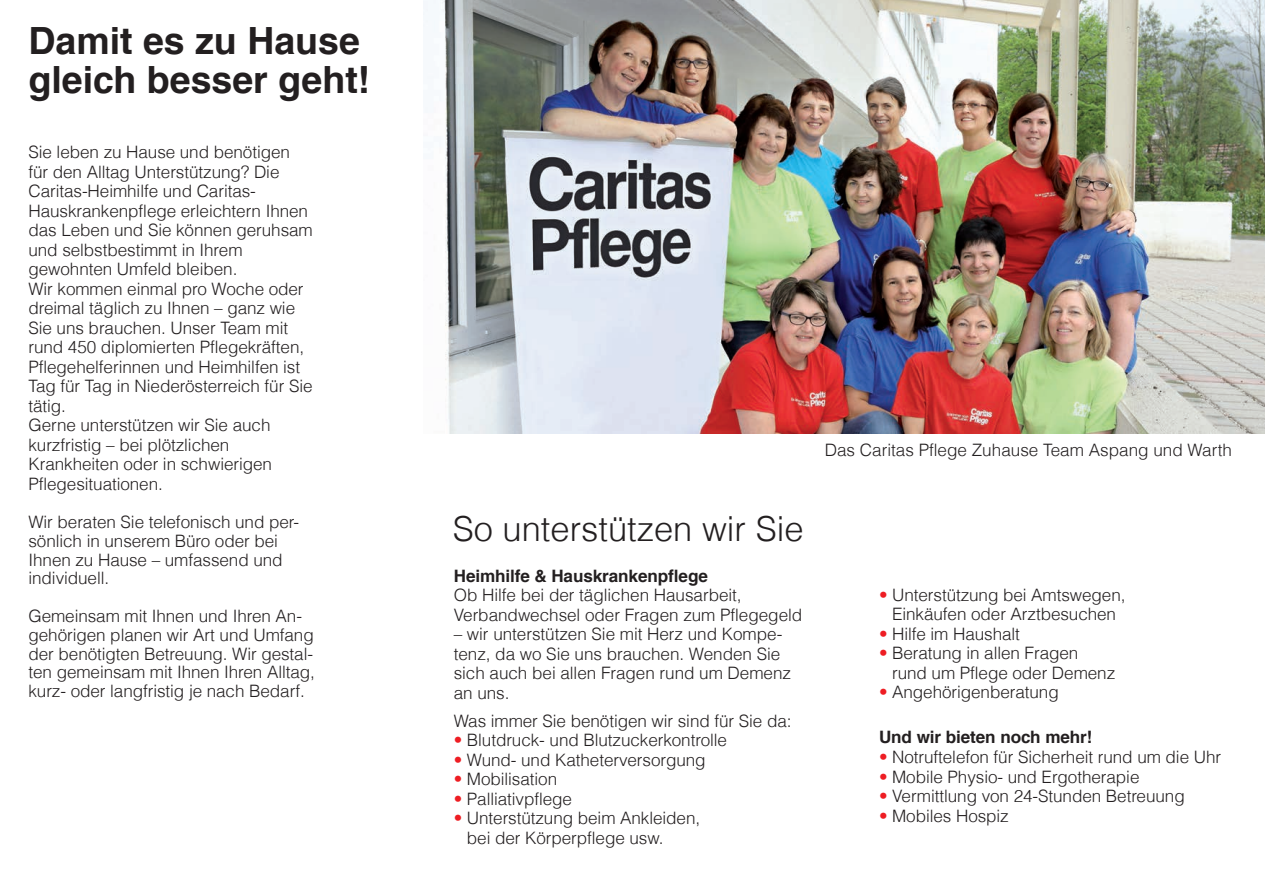
<style>
.page{position:relative;width:1265px;height:891px;background:#fff}
.page>*{position:absolute;margin:0;border:0;box-sizing:border-box;transform-origin:0 0}
.t1{font:700 37.5px/39px "Helvetica LT Com";color:#231f20}
.t2{font:300 34.5px "Helvetica LT Com";color:#231f20}
.t3{font:300 17.1px/19.5px "Helvetica LT Com";letter-spacing:-.005em;color:#231f20}
.t4{font:700 17.1px "Helvetica LT Com";letter-spacing:-.005em;color:#231f20}
.s1{color:#ee1d23}
</style>
<div class="page">
<img style="left:424px;top:0;width:841px;height:433px">
<h1 class="t1" style="left:28px;top:21px;width:343px">Damit es zu Hause gleich besser geht!</h1>
<p class="t3" style="left:28px;top:142px;width:286px">Sie leben zu Hause und benötigen für den Alltag Unterstützung? Die<br>Caritas-Heimhilfe und Caritas-<br>Hauskrankenpflege erleichtern Ihnen das Leben und Sie können geruhsam und selbstbestimmt in Ihrem gewohnten Umfeld bleiben.<br>Wir kommen einmal pro Woche oder dreimal täglich zu Ihnen – ganz wie<br>Sie uns brauchen. Unser Team mit rund 450 diplomierten Pflegekräften,<br>Pflegehelferinnen und Heimhilfen ist<br>Tag für Tag in Niederösterreich für Sie tätig.<br>Gerne unterstützen wir Sie auch kurzfristig – bei plötzlichen<br>Krankheiten oder in schwierigen<br>Pflegesituationen.</p>
<p class="t3" style="left:28px;top:512px;width:272px;line-height:18.8px">Wir beraten Sie telefonisch und per&shy;sönlich in unserem Büro oder bei<br>Ihnen zu Hause – umfassend und individuell.</p>
<p class="t3" style="left:28px;top:606px;width:288px;line-height:18.8px">Gemeinsam mit Ihnen und Ihren An&shy;gehörigen planen wir Art und Umfang der benötigten Betreuung. Wir gestal&shy;ten gemeinsam mit Ihnen Ihren Alltag, kurz- oder langfristig je nach Bedarf.</p>
<h2 class="t2" style="left:453px;top:507px;width:352px">So unterstützen wir Sie</h2>
<p class="t4" style="left:454px;top:565px;width:256px">Heimhilfe &amp; Hauskrankenpflege</p>
<p class="t3" style="left:454px;top:585px;width:350px">Ob Hilfe bei der täglichen Hausarbeit,<br>Verbandwechsel oder Fragen zum Pflegegeld</p>
<p class="t3" style="left:454px;top:624px;width:339px">– wir unterstützen Sie mit Herz und Kompe&shy;tenz, da wo Sie uns brauchen. Wenden Sie sich auch bei allen Fragen rund um Demenz an uns.</p>
<p class="t3" style="left:454px;top:710px;width:339px">Was immer Sie benötigen wir sind für Sie da:</p>
<p class="t3" style="left:454px;top:730px;width:275px"><span class="s1">•</span> Blutdruck- und Blutzuckerkontrolle</p>
<p class="t3" style="left:454px;top:749px;width:253px"><span class="s1">•</span> Wund- und Katheterversorgung</p>
<p class="t3" style="left:454px;top:769px;width:105px"><span class="s1">•</span> Mobilisation</p>
<p class="t3" style="left:454px;top:788px;width:120px"><span class="s1">•</span> Palliativpflege</p>
<p class="t3" style="left:467px;top:808px;width:235px;text-indent:-13px"><span class="s1">•</span> Unterstützung beim Ankleiden, bei der Körperpflege usw.</p>
<p class="t3" style="left:825px;top:440px;width:409px">Das Caritas Pflege Zuhause Team Aspang und Warth</p>
<p class="t3" style="left:879px;top:584px;width:248px;text-align:center"><span class="s1">•</span> Unterstützung bei Amtswegen,<br>Einkäufen oder Arztbesuchen</p>
<p class="t3" style="left:879px;top:623px;width:142px"><span class="s1">•</span> Hilfe im Haushalt</p>
<p class="t3" style="left:892px;top:643px;width:225px;text-indent:-13px"><span class="s1">•</span> Beratung in allen Fragen rund um Pflege oder Demenz</p>
<p class="t3" style="left:879px;top:682px;width:181px"><span class="s1">•</span> Angehörigenberatung</p>
<p class="t4" style="left:879px;top:726px;width:215px">Und wir bieten noch mehr!</p>
<p class="t3" style="left:879px;top:746px;width:344px"><span class="s1">•</span> Notruftelefon für Sicherheit rund um die Uhr</p>
<p class="t3" style="left:879px;top:766px;width:262px"><span class="s1">•</span> Mobile Physio- und Ergotherapie</p>
<p class="t3" style="left:879px;top:785px;width:307px"><span class="s1">•</span> Vermittlung von 24-Stunden Betreuung</p>
<p class="t3" style="left:879px;top:805px;width:131px"><span class="s1">•</span> Mobiles Hospiz</p>
</div>
